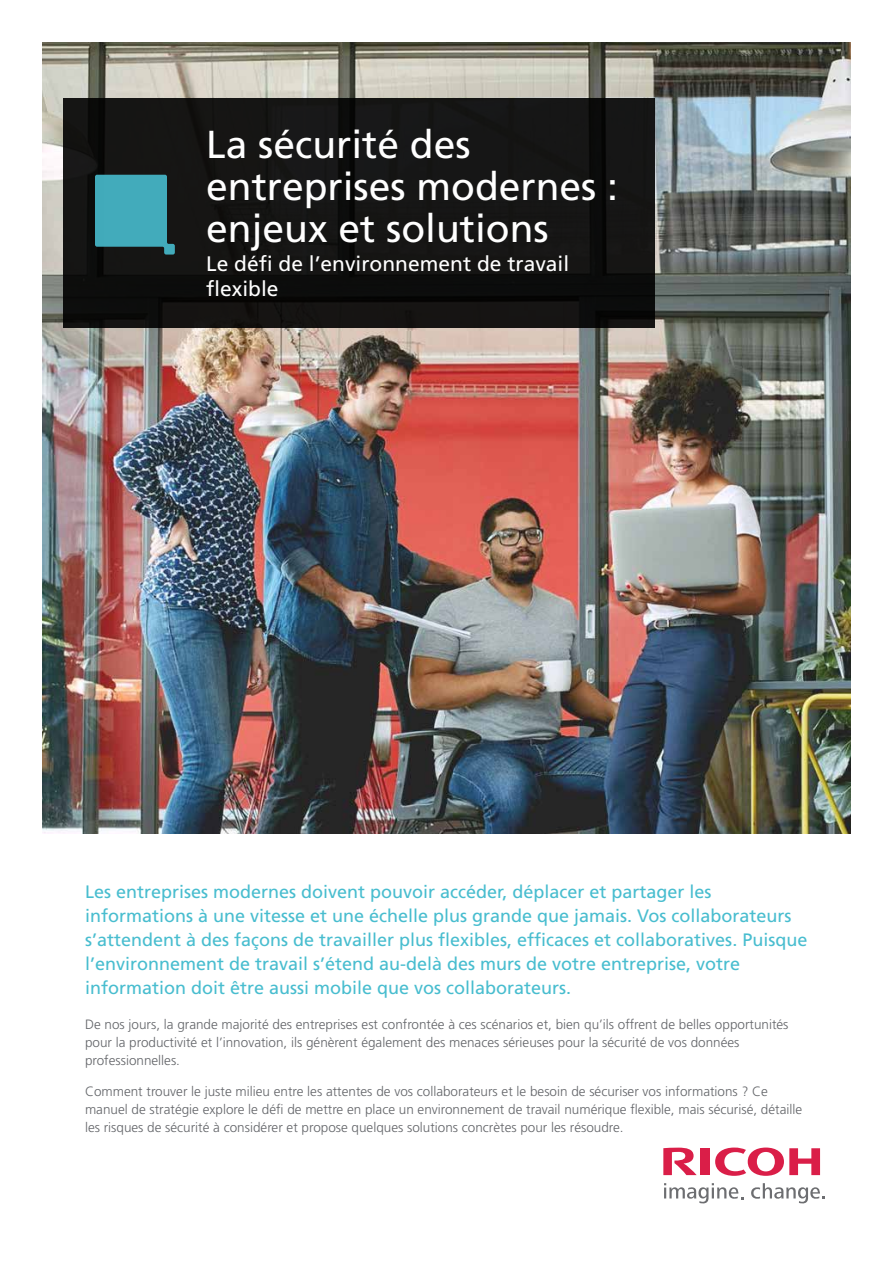
<style>
.page{position:relative;width:893px;height:1263px;background:#fff}
.page>*{position:absolute;margin:0;border:0;box-sizing:border-box;transform-origin:0 0}
.t1{font:39px/42px "Frutiger";color:#fff}
.t2{font:21px/25.2px "Frutiger";color:#fff}
.t3{font:18px/24px "Frutiger";color:#48bdcf}
.t4{font:300 13.5px/18px "Frutiger";color:#636569}
</style>
<div class="page">
<img style="left:43px;top:43px;width:807px;height:790px">
<svg style="left:715px;top:1147px;width:105px;height:29px"></svg>
<div style="left:701px;top:1148px;width:9px;height:27px;background:#da1e48"></div>
<svg style="left:663px;top:1147px;width:34px;height:28px"></svg>
<svg style="left:664px;top:1183px;width:79px;height:21px"></svg>
<svg style="left:751px;top:1183px;width:74px;height:21px"></svg>
<div style="left:64px;top:98px;width:591px;height:229px;background:#161514"></div>
<svg style="left:95px;top:175px;width:80px;height:80px"></svg>
<h1 class="t1" style="left:206px;top:124px;width:413px">La sécurité des entreprises modernes : enjeux et solutions</h1>
<h2 class="t2" style="left:206px;top:251px;width:364px">Le défi de l’environnement de travail flexible</h2>
<p class="t3" style="left:85px;top:880px;width:724px">Les entreprises modernes doivent pouvoir accéder, déplacer et partager les informations à une vitesse et une échelle plus grande que jamais. Vos collaborateurs s’attendent à des façons de travailler plus flexibles, efficaces et collaboratives. Puisque l’environnement de travail s’étend au-delà des murs de votre entreprise, votre information doit être aussi mobile que vos collaborateurs.</p>
<p class="t4" style="left:85px;top:1015px;width:705px">De nos jours, la grande majorité des entreprises est confrontée à ces scénarios et, bien qu’ils offrent de belles opportunités pour la productivité et l’innovation, ils génèrent également des menaces sérieuses pour la sécurité de vos données professionnelles.</p>
<p class="t4" style="left:85px;top:1082px;width:719px">Comment trouver le juste milieu entre les attentes de vos collaborateurs et le besoin de sécuriser vos informations ? Ce manuel de stratégie explore le défi de mettre en place un environnement de travail numérique flexible, mais sécurisé, détaille les risques de sécurité à considérer et propose quelques solutions concrètes pour les résoudre.</p>
</div>
